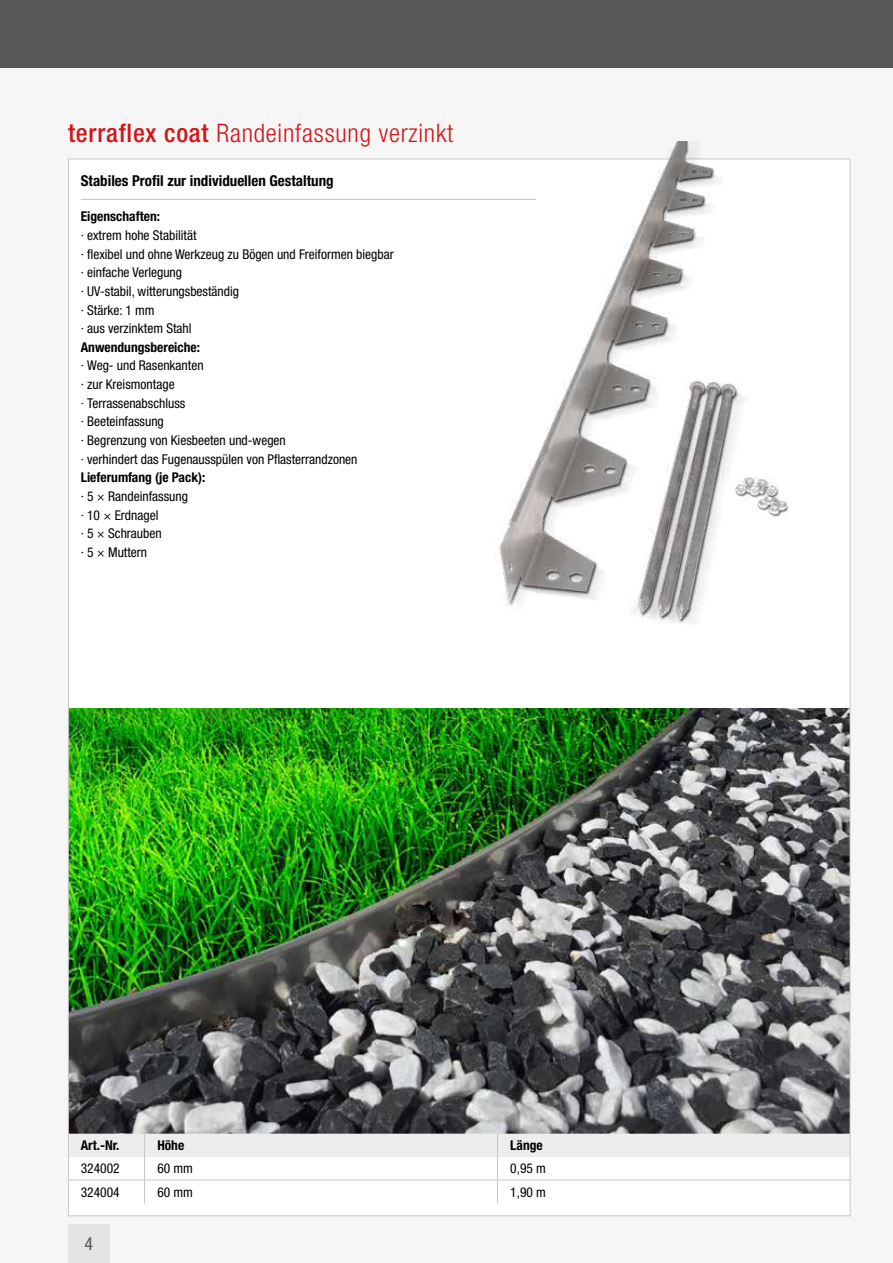
<style>
.page{position:relative;width:893px;height:1263px;background:#f6f6f6}
.page>*{position:absolute;margin:0;border:0;box-sizing:border-box;transform-origin:0 0}
.t1{font:300 condensed 25.5px "Helvetica Neue LT Pro";letter-spacing:.03em;color:#d51317}
.t2{font:condensed 18px "Helvetica Neue LT Pro";color:#575756}
.t3{font:700 condensed 15px "Helvetica Neue LT Pro";color:#000}
.t4{font:condensed 13.5px/18.6px "Helvetica Neue LT Pro";color:#000}
.t5{font:700 condensed 13.5px "Helvetica Neue LT Pro";color:#000}
.s1{font-weight:500}
</style>
<div class="page">
<div style="left:68px;top:1225px;width:42px;height:38px;background:#e3e3e3"></div>
<div style="left:0;top:0;width:893px;height:68px;background:#575756"></div>
<div style="left:68px;top:159px;width:782px;height:1057px;background:#fff"></div>
<hr style="left:81px;top:199px;width:455px;height:1px;background:#c6c6c6">
<img style="left:70px;top:708px;width:778px;height:426px">
<svg style="left:70px;top:1134px;width:778px;height:69px"></svg>
<hr style="left:68px;top:1180px;width:76px;height:1px;background:#c6c6c6">
<hr style="left:145px;top:1180px;width:352px;height:1px;background:#c6c6c6">
<hr style="left:498px;top:1180px;width:352px;height:1px;background:#c6c6c6">
<img style="left:432px;top:141px;width:418px;height:557px">
<h1 class="t1" style="left:68px;top:118px;width:387px"><span class="s1">terraflex coat</span> Randeinfassung verzinkt</h1>
<p class="t3" style="left:81px;top:172px;width:254px">Stabiles Profil zur individuellen Gestaltung</p>
<p class="t5" style="left:81px;top:209px;width:81px">Eigenschaften:</p>
<p class="t4" style="left:81px;top:226px;width:314px">· extrem hohe Stabilität<br>· flexibel und ohne Werkzeug zu Bögen und Freiformen biegbar · einfache Verlegung<br>· UV-stabil, witterungsbeständig<br>· Stärke: 1 mm<br>· aus verzinktem Stahl</p>
<p class="t5" style="left:81px;top:339px;width:121px">Anwendungsbereiche:</p>
<p class="t4" style="left:81px;top:356px;width:278px">· Weg- und Rasenkanten<br>· zur Kreismontage<br>· Terrassenabschluss<br>· Beeteinfassung<br>· Begrenzung von Kiesbeeten und-wegen<br>· verhindert das Fugenausspülen von Pflasterrandzonen</p>
<p class="t5" style="left:81px;top:469px;width:126px">Lieferumfang (je Pack):</p>
<p class="t4" style="left:81px;top:487px;width:109px">· 5 × Randeinfassung · 10 × Erdnagel<br>· 5 × Schrauben<br>· 5 × Muttern</p>
<p class="t5" style="left:81px;top:1137px;width:40px">Art.-Nr.</p>
<p class="t5" style="left:157px;top:1137px;width:28px">Höhe</p>
<p class="t5" style="left:510px;top:1137px;width:34px">Länge</p>
<p class="t4" style="left:81px;top:1159px;width:40px">324002</p>
<p class="t4" style="left:157px;top:1159px;width:37px">60 mm</p>
<p class="t4" style="left:510px;top:1159px;width:37px">0,95 m</p>
<p class="t4" style="left:81px;top:1182px;width:40px">324004</p>
<p class="t4" style="left:157px;top:1182px;width:37px">60 mm</p>
<p class="t4" style="left:510px;top:1182px;width:37px">1,90 m</p>
<h2 class="t2" style="left:85px;top:1233px;width:10px">4</h2>
</div>
